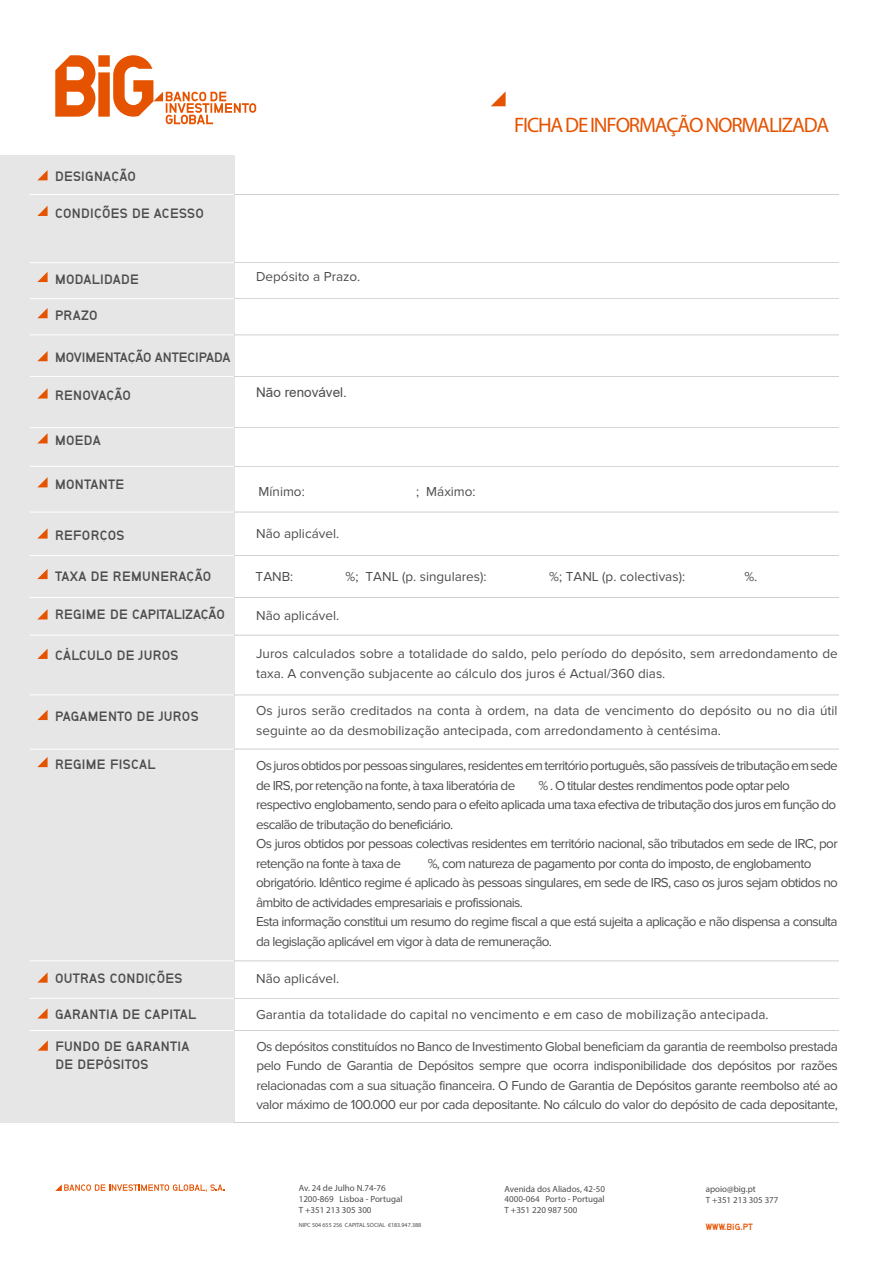
<style>
.page{position:relative;width:893px;height:1263px;background:#fff}
.page>*{position:absolute;margin:0;border:0;box-sizing:border-box;transform-origin:0 0}
.t1{font:21px "Myriad Pro";letter-spacing:-.055em;color:#e65300}
.t2{font:13.5px/19.5px "Proxima Nova";letter-spacing:-.05em;color:#4d4d4f}
.t3{font:13.5px/19.5px "Proxima Nova";color:#4d4d4f}
.t4{font:700 13.5px/18px "NB Grotesk";letter-spacing:.02em;color:#4d4d4f}
.t5{font:13.5px "Proxima Nova";color:#4b4c4d}
.t6{font:700 13.5px "NB Grotesk";letter-spacing:-.005em;color:#4d4d4f}
.t7{font:13.5px "Proxima Nova";color:#4c4d4f}
.t8{font:13.5px "Arial";color:#4d4d4f}
.t9{font:9px/10.8px "Myriad Pro";color:#4d4d4f}
.t10{font:700 9px "NB Grotesk";letter-spacing:.015em;color:#e65300}
.t11{font:6px "Myriad Pro";color:#4d4d4f}
</style>
<div class="page">
<div style="left:0;top:155px;width:235px;height:967px;background:#e6e6e6"></div>
<svg style="left:55px;top:55px;width:201px;height:69px"></svg>
<svg style="left:38px;top:170px;width:10px;height:10px"></svg>
<svg style="left:37px;top:206px;width:11px;height:10px"></svg>
<svg style="left:37px;top:272px;width:11px;height:10px"></svg>
<svg style="left:37px;top:308px;width:11px;height:10px"></svg>
<svg style="left:37px;top:351px;width:11px;height:10px"></svg>
<svg style="left:38px;top:433px;width:10px;height:10px"></svg>
<svg style="left:37px;top:388px;width:11px;height:11px"></svg>
<svg style="left:38px;top:477px;width:10px;height:10px"></svg>
<svg style="left:37px;top:528px;width:11px;height:11px"></svg>
<svg style="left:38px;top:609px;width:10px;height:10px"></svg>
<svg style="left:37px;top:569px;width:11px;height:10px"></svg>
<svg style="left:37px;top:649px;width:11px;height:10px"></svg>
<svg style="left:37px;top:710px;width:11px;height:10px"></svg>
<svg style="left:37px;top:757px;width:11px;height:10px"></svg>
<svg style="left:37px;top:972px;width:11px;height:11px"></svg>
<svg style="left:38px;top:1008px;width:10px;height:10px"></svg>
<svg style="left:491px;top:91px;width:15px;height:15px"></svg>
<hr style="left:234px;top:194px;width:605px;height:1px;background:#000">
<hr style="left:234px;top:262px;width:605px;height:1px;background:#000">
<hr style="left:234px;top:298px;width:605px;height:1px;background:#000">
<hr style="left:234px;top:335px;width:605px;height:1px;background:#000">
<hr style="left:234px;top:427px;width:605px;height:1px;background:#000">
<hr style="left:234px;top:376px;width:605px;height:1px;background:#000">
<hr style="left:234px;top:466px;width:605px;height:1px;background:#000">
<hr style="left:234px;top:512px;width:605px;height:1px;background:#000">
<hr style="left:234px;top:555px;width:605px;height:1px;background:#000">
<hr style="left:234px;top:635px;width:605px;height:1px;background:#000">
<hr style="left:234px;top:597px;width:605px;height:1px;background:#000">
<hr style="left:234px;top:695px;width:605px;height:1px;background:#000">
<hr style="left:234px;top:749px;width:605px;height:1px;background:#000">
<hr style="left:234px;top:1030px;width:605px;height:1px;background:#000">
<hr style="left:234px;top:961px;width:605px;height:1px;background:#000">
<hr style="left:234px;top:998px;width:605px;height:1px;background:#000">
<hr style="left:234px;top:1122px;width:605px;height:1px;background:#000">
<hr style="left:30px;top:262px;width:204px;height:1px;background:#fff">
<hr style="left:30px;top:194px;width:204px;height:1px;background:#fff">
<hr style="left:30px;top:298px;width:204px;height:1px;background:#fff">
<hr style="left:30px;top:335px;width:204px;height:1px;background:#fff">
<hr style="left:30px;top:427px;width:204px;height:1px;background:#fff">
<hr style="left:30px;top:376px;width:204px;height:1px;background:#fff">
<hr style="left:30px;top:466px;width:204px;height:1px;background:#fff">
<hr style="left:30px;top:512px;width:204px;height:1px;background:#fff">
<hr style="left:30px;top:555px;width:204px;height:1px;background:#fff">
<hr style="left:30px;top:635px;width:204px;height:1px;background:#fff">
<hr style="left:30px;top:597px;width:204px;height:1px;background:#fff">
<hr style="left:30px;top:695px;width:204px;height:1px;background:#fff">
<hr style="left:30px;top:749px;width:204px;height:1px;background:#fff">
<hr style="left:30px;top:1030px;width:204px;height:1px;background:#fff">
<hr style="left:30px;top:961px;width:204px;height:1px;background:#fff">
<hr style="left:30px;top:998px;width:204px;height:1px;background:#fff">
<svg style="left:55px;top:1184px;width:169px;height:8px"></svg>
<svg style="left:38px;top:1040px;width:10px;height:11px"></svg>
<p class="t4" style="left:55px;top:167px;width:82px">DESIGNAÇÃO</p>
<p class="t4" style="left:55px;top:204px;width:150px">CONDIÇÕES DE ACESSO</p>
<p class="t4" style="left:55px;top:270px;width:85px">MODALIDADE</p>
<p class="t4" style="left:55px;top:306px;width:44px">PRAZO</p>
<p class="t6" style="left:55px;top:349px;width:177px">MOVIMENTAÇÃO ANTECIPADA</p>
<p class="t4" style="left:55px;top:386px;width:78px">RENOVAÇÃO</p>
<p class="t4" style="left:55px;top:431px;width:47px">MOEDA</p>
<p class="t4" style="left:55px;top:475px;width:71px">MONTANTE</p>
<p class="t4" style="left:55px;top:526px;width:71px">REFORÇOS</p>
<p class="t4" style="left:55px;top:567px;width:158px">TAXA DE REMUNERAÇÃO</p>
<p class="t6" style="left:55px;top:607px;width:171px">REGIME DE CAPITALIZAÇÃO</p>
<p class="t4" style="left:55px;top:646px;width:125px">CÁLCULO DE JUROS</p>
<p class="t4" style="left:55px;top:707px;width:145px">PAGAMENTO DE JUROS</p>
<p class="t4" style="left:55px;top:755px;width:102px">REGIME FISCAL</p>
<p class="t4" style="left:55px;top:969px;width:129px">OUTRAS CONDIÇÕES</p>
<p class="t4" style="left:55px;top:1005px;width:143px">GARANTIA DE CAPITAL</p>
<h1 class="t1" style="left:514px;top:112px;width:317px">FICHA DE INFORMAÇÃO NORMALIZADA</h1>
<p class="t3" style="left:256px;top:267px;width:106px">Depósito a Prazo.</p>
<p class="t8" style="left:256px;top:383px;width:92px">Não renovável.</p>
<p class="t7" style="left:259px;top:484px;width:48px">Mínimo:</p>
<p class="t7" style="left:416px;top:484px;width:61px">; Máximo:</p>
<p class="t3" style="left:256px;top:524px;width:84px">Não aplicável.</p>
<p class="t5" style="left:256px;top:568px;width:39px">TANB:</p>
<p class="t5" style="left:346px;top:568px;width:142px">%; TANL (p. singulares):</p>
<p class="t5" style="left:549px;top:568px;width:137px">%; TANL (p. colectivas):</p>
<p class="t5" style="left:744px;top:568px;width:14px">%.</p>
<p class="t3" style="left:256px;top:606px;width:84px">Não aplicável.</p>
<p class="t3" style="left:256px;top:644px;width:583px">Juros calculados sobre a totalidade do saldo, pelo período do depósito, sem arredondamento de taxa. A convenção subjacente ao cálculo dos juros é Actual/360 dias.</p>
<p class="t3" style="left:256px;top:701px;width:583px">Os juros serão creditados na conta à ordem, na data de vencimento do depósito ou no dia útil seguinte ao da desmobilização antecipada, com arredondamento à centésima.</p>
<p class="t2" style="left:256px;top:756px;width:583px">Os juros obtidos por pessoas singulares, residentes em território português, são passíveis de tributação em sede de IRS, por retenção na fonte, à taxa liberatória de</p>
<p class="t2" style="left:256px;top:776px;width:583px;text-indent:282px">% . O titular destes rendimentos pode optar pelo respectivo englobamento, sendo para o efeito aplicada uma taxa efectiva de tributação dos juros em função do escalão de tributação do beneficiário.<br>Os juros obtidos por pessoas colectivas residentes em território nacional, são tributados em sede de IRC, por retenção na fonte à taxa de</p>
<p class="t2" style="left:256px;top:854px;width:583px;text-indent:172px">%, com natureza de pagamento por conta do imposto, de englobamento obrigatório. Idêntico regime é aplicado às pessoas singulares, em sede de IRS, caso os juros sejam obtidos no âmbito de actividades empresariais e profissionais.<br>Esta informação constitui um resumo do regime fiscal a que está sujeita a aplicação e não dispensa a consulta da legislação aplicável em vigor à data de remuneração.</p>
<p class="t3" style="left:256px;top:969px;width:84px">Não aplicável.</p>
<p class="t3" style="left:256px;top:1005px;width:514px">Garantia da totalidade do capital no vencimento e em caso de mobilização antecipada.</p>
<p class="t4" style="left:55px;top:1037px;width:136px">FUNDO DE GARANTIA<br>DE DEPÓSITOS</p>
<p class="t2" style="left:256px;top:1037px;width:583px;text-align:justify">Os depósitos constituídos no Banco de Investimento Global beneficiam da garantia de reembolso prestada pelo Fundo de Garantia de Depósitos sempre que ocorra indisponibilidade dos depósitos por razões relacionadas com a sua situação financeira. O Fundo de Garantia de Depósitos garante reembolso até ao valor máximo de 100.000 eur por cada depositante. No cálculo do valor do depósito de cada depositante,</p>
<p class="t9" style="left:299px;top:1183px;width:105px">Av. 24 de Julho N.74-76<br>1200-869 Lisboa - Portugal<br>T +351 213 305 300</p>
<p class="t11" style="left:299px;top:1221px;width:124px">NIPC 504 655 256 CAPITAL SOCIAL €183.947.388</p>
<p class="t9" style="left:505px;top:1183px;width:102px;text-align:justify">Avenida dos Aliados, 42-50<br>4000-064 Porto - Portugal T +351 220 987 500</p>
<p class="t9" style="left:706px;top:1183px;width:74px">apoio@big.pt<br>T +351 213 305 377</p>
<p class="t10" style="left:706px;top:1222px;width:49px">WWW.BiG.PT</p>
</div>
